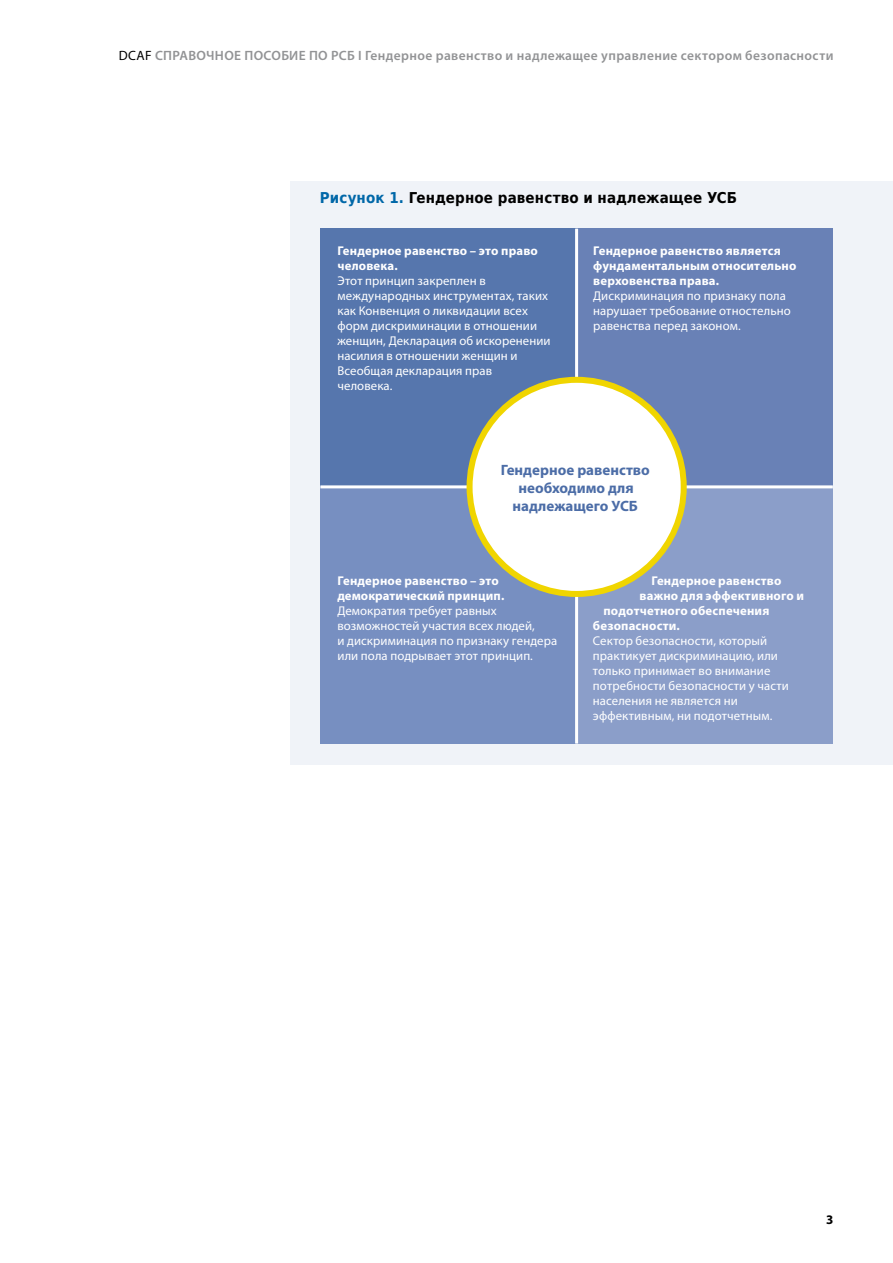
<style>
.page{position:relative;width:893px;height:1263px;background:#fff}
.page>*{position:absolute;margin:0;border:0;box-sizing:border-box;transform-origin:0 0}
.t1{font:700 15px/18px "Myriad Pro";color:#4c6da7;text-align:center}
.t2{font:700 15px "DejaVu Sans Condensed";letter-spacing:.01em;color:#000}
.t3{font:600 13.5px "Myriad Pro";letter-spacing:.03em;color:#929395}
.t4{font:700 13.2px "Myriad Pro";color:#000}
.t5{font:12.75px/15px "Myriad Pro";letter-spacing:.01em;color:#fff}
.t6{font:700 12.75px/15px "Myriad Pro";letter-spacing:.015em;color:#fff}
.s1{font-weight:400;color:#000}
.s2{color:#0067a8}
</style>
<div class="page">
<div style="left:290px;top:181px;width:603px;height:584px;background:#f0f3f8"></div>
<div style="left:320px;top:229px;width:256px;height:257px;background:#5676ad"></div>
<div style="left:576px;top:229px;width:257px;height:257px;background:#6981b6"></div>
<div style="left:576px;top:486px;width:257px;height:257px;background:#8b9ec9"></div>
<div style="left:320px;top:486px;width:256px;height:257px;background:#778fc1"></div>
<hr style="left:320px;top:485px;width:513px;height:3px;background:#fff">
<hr style="left:575px;top:229px;width:3px;height:514px;background:#fff">
<div style="left:470px;top:380px;width:214px;height:214px;background:#fff;border-radius:50%"></div>
<div style="left:467px;top:377px;width:220px;height:220px;border:6px solid #f0d500;border-radius:50%"></div>
<p class="t3" style="left:119px;top:47px;width:716px"><span class="s1">DCAF</span> СПРАВОЧНОЕ ПОСОБИЕ ПО РСБ I Гендерное равенство и надлежащее управление сектором безопасности</p>
<p class="t2" style="left:320px;top:185px;width:419px"><span class="s2">Рисунок 1.</span> Гендерное равенство и надлежащее УСБ</p>
<p class="t6" style="left:337px;top:244px;width:202px">Гендерное равенство – это право человека.</p>
<p class="t5" style="left:337px;top:274px;width:215px">Этот принцип закреплен в международных инструментах, таких как Конвенция о ликвидации всех форм дискриминации в отношении женщин, Декларация об искоренении насилия в отношении женщин и<br>Всеобщая декларация прав<br>человека.</p>
<p class="t6" style="left:593px;top:244px;width:205px">Гендерное равенство является фундаментальным относительно верховенства права.</p>
<p class="t5" style="left:593px;top:289px;width:199px">Дискриминация по признаку пола нарушает требование отностельно равенства перед законом.</p>
<p class="t1" style="left:501px;top:461px;width:151px">Гендерное равенство необходимо для надлежащего УСБ</p>
<p class="t6" style="left:337px;top:573px;width:168px">Гендерное равенство – это демократический принцип.</p>
<p class="t5" style="left:337px;top:603px;width:221px">Демократия требует равных возможностей участия всех людей,<br>и дискриминация по признаку гендера или пола подрывает этот принцип.</p>
<p class="t6" style="left:651px;top:573px;width:131px">Гендерное равенство</p>
<p class="t6" style="left:639px;top:588px;width:166px">важно для эффективного и</p>
<p class="t6" style="left:603px;top:603px;width:168px">подотчетного обеспечения</p>
<p class="t6" style="left:593px;top:618px;width:88px">безопасности.</p>
<p class="t5" style="left:593px;top:633px;width:197px">Сектор безопасности, который практикует дискриминацию, или только принимает во внимание потребности безопасности у части населения не является ни эффективным, ни подотчетным.</p>
<p class="t4" style="left:826px;top:1212px;width:9px">3</p>
</div>
